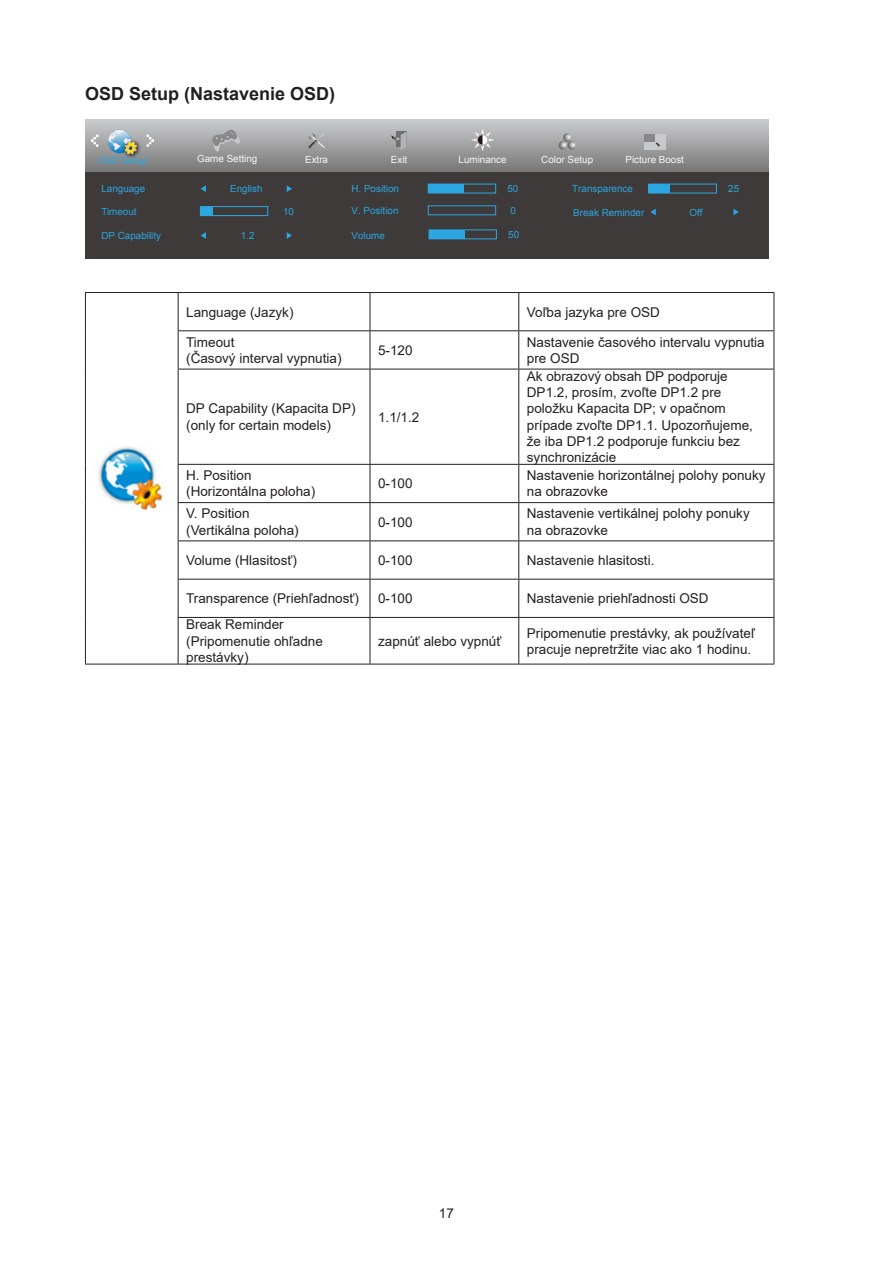
<style>
.page{position:relative;width:893px;height:1263px;background:#fff}
.page>*{position:absolute;margin:0;border:0;box-sizing:border-box;transform-origin:0 0}
.Heading_3{font:700 18px "Arial";color:#231f20}
.无间隔{font:13.5px/16.2px "Arial";color:#231f20}
.t1{font:9.9px "Arial";color:#2ca6e0}
.t2{font:9.9px "Arial";color:#f7f7f7}
</style>
<div class="page">
<svg style="left:85px;top:119px;width:683px;height:53px;background:#a0a0a1"></svg>
<div style="left:85px;top:172px;width:683px;height:87px;background:#3e3a39"></div>
<svg style="left:391px;top:131px;width:16px;height:19px"></svg>
<svg style="left:471px;top:128px;width:23px;height:24px"></svg>
<svg style="left:559px;top:133px;width:17px;height:17px"></svg>
<div style="left:428px;top:205px;width:68px;height:10px;border:1px solid #2ca6e0"></div>
<div style="left:648px;top:184px;width:22px;height:9px;background:#2ca6e0"></div>
<div style="left:649px;top:184px;width:68px;height:9px;border:1px solid #2ca6e0"></div>
<svg style="left:201px;top:185px;width:5px;height:7px"></svg>
<svg style="left:287px;top:185px;width:5px;height:7px"></svg>
<div style="left:200px;top:206px;width:68px;height:10px;border:1px solid #2ca6e0"></div>
<div style="left:200px;top:207px;width:13px;height:9px;background:#2ca6e0"></div>
<div style="left:428px;top:184px;width:36px;height:9px;background:#2ca6e0"></div>
<svg style="left:650px;top:209px;width:6px;height:6px"></svg>
<svg style="left:733px;top:209px;width:6px;height:6px"></svg>
<svg style="left:91px;top:134px;width:8px;height:13px"></svg>
<svg style="left:146px;top:134px;width:8px;height:13px"></svg>
<img style="left:121px;top:138px;width:23px;height:23px">
<svg style="left:108px;top:130px;width:29px;height:24px"></svg>
<div style="left:644px;top:134px;width:21px;height:15px;background:#c8c9ca"></div>
<div style="left:644px;top:134px;width:11px;height:8px;background:#888"></div>
<svg style="left:655px;top:142px;width:5px;height:5px"></svg>
<svg style="left:201px;top:232px;width:5px;height:7px"></svg>
<svg style="left:287px;top:232px;width:5px;height:7px"></svg>
<svg style="left:212px;top:130px;width:28px;height:22px"></svg>
<div style="left:429px;top:230px;width:35px;height:9px;background:#2ca6e0"></div>
<svg style="left:308px;top:133px;width:18px;height:16px"></svg>
<hr style="left:85px;top:292px;width:93px;height:1px;background:#231f20">
<hr style="left:85px;top:293px;width:1px;height:38px;background:#231f20">
<hr style="left:178px;top:292px;width:192px;height:1px;background:#231f20">
<hr style="left:178px;top:293px;width:1px;height:37px;background:#231f20">
<hr style="left:370px;top:292px;width:149px;height:1px;background:#231f20">
<hr style="left:370px;top:293px;width:1px;height:37px;background:#231f20">
<hr style="left:519px;top:292px;width:255px;height:1px;background:#231f20">
<hr style="left:518px;top:293px;width:1px;height:37px;background:#231f20">
<hr style="left:774px;top:293px;width:1px;height:37px;background:#231f20">
<hr style="left:85px;top:331px;width:1px;height:38px;background:#231f20">
<hr style="left:178px;top:330px;width:192px;height:1px;background:#231f20">
<hr style="left:178px;top:331px;width:1px;height:38px;background:#231f20">
<hr style="left:370px;top:330px;width:149px;height:1px;background:#231f20">
<hr style="left:370px;top:331px;width:1px;height:38px;background:#231f20">
<hr style="left:519px;top:330px;width:255px;height:1px;background:#231f20">
<hr style="left:518px;top:331px;width:1px;height:38px;background:#231f20">
<hr style="left:774px;top:331px;width:1px;height:38px;background:#231f20">
<hr style="left:85px;top:369px;width:1px;height:95px;background:#231f20">
<hr style="left:178px;top:369px;width:192px;height:1px;background:#231f20">
<hr style="left:178px;top:369px;width:1px;height:95px;background:#231f20">
<hr style="left:370px;top:369px;width:149px;height:1px;background:#231f20">
<hr style="left:370px;top:369px;width:1px;height:95px;background:#231f20">
<hr style="left:519px;top:369px;width:255px;height:1px;background:#231f20">
<hr style="left:518px;top:369px;width:1px;height:95px;background:#231f20">
<hr style="left:774px;top:369px;width:1px;height:95px;background:#231f20">
<hr style="left:85px;top:464px;width:1px;height:39px;background:#231f20">
<hr style="left:178px;top:464px;width:192px;height:1px;background:#231f20">
<hr style="left:178px;top:465px;width:1px;height:37px;background:#231f20">
<hr style="left:370px;top:464px;width:149px;height:1px;background:#231f20">
<hr style="left:370px;top:465px;width:1px;height:37px;background:#231f20">
<hr style="left:519px;top:464px;width:255px;height:1px;background:#231f20">
<hr style="left:518px;top:465px;width:1px;height:37px;background:#231f20">
<hr style="left:774px;top:465px;width:1px;height:37px;background:#231f20">
<hr style="left:85px;top:503px;width:1px;height:38px;background:#231f20">
<hr style="left:178px;top:502px;width:192px;height:1px;background:#231f20">
<hr style="left:178px;top:503px;width:1px;height:37px;background:#231f20">
<hr style="left:370px;top:502px;width:149px;height:1px;background:#231f20">
<hr style="left:370px;top:503px;width:1px;height:37px;background:#231f20">
<hr style="left:519px;top:502px;width:255px;height:1px;background:#231f20">
<hr style="left:518px;top:503px;width:1px;height:37px;background:#231f20">
<hr style="left:774px;top:503px;width:1px;height:37px;background:#231f20">
<hr style="left:85px;top:541px;width:1px;height:38px;background:#231f20">
<hr style="left:178px;top:540px;width:192px;height:1px;background:#231f20">
<hr style="left:178px;top:541px;width:1px;height:38px;background:#231f20">
<hr style="left:370px;top:540px;width:149px;height:1px;background:#231f20">
<hr style="left:370px;top:541px;width:1px;height:38px;background:#231f20">
<hr style="left:519px;top:540px;width:255px;height:1px;background:#231f20">
<hr style="left:518px;top:541px;width:1px;height:38px;background:#231f20">
<hr style="left:774px;top:541px;width:1px;height:38px;background:#231f20">
<hr style="left:85px;top:579px;width:1px;height:38px;background:#231f20">
<hr style="left:178px;top:579px;width:192px;height:1px;background:#231f20">
<hr style="left:178px;top:579px;width:1px;height:38px;background:#231f20">
<hr style="left:370px;top:579px;width:149px;height:1px;background:#231f20">
<hr style="left:370px;top:579px;width:1px;height:38px;background:#231f20">
<hr style="left:519px;top:579px;width:255px;height:1px;background:#231f20">
<hr style="left:518px;top:579px;width:1px;height:38px;background:#231f20">
<hr style="left:774px;top:579px;width:1px;height:38px;background:#231f20">
<hr style="left:85px;top:617px;width:1px;height:47px;background:#231f20">
<hr style="left:178px;top:617px;width:192px;height:1px;background:#231f20">
<hr style="left:178px;top:618px;width:1px;height:46px;background:#231f20">
<hr style="left:370px;top:617px;width:149px;height:1px;background:#231f20">
<hr style="left:370px;top:618px;width:1px;height:46px;background:#231f20">
<hr style="left:519px;top:617px;width:255px;height:1px;background:#231f20">
<hr style="left:518px;top:618px;width:1px;height:46px;background:#231f20">
<hr style="left:774px;top:618px;width:1px;height:46px;background:#231f20">
<hr style="left:85px;top:664px;width:93px;height:1px;background:#231f20">
<hr style="left:178px;top:664px;width:192px;height:1px;background:#231f20">
<hr style="left:370px;top:664px;width:149px;height:1px;background:#231f20">
<hr style="left:519px;top:664px;width:255px;height:1px;background:#231f20">
<img style="left:98px;top:446px;width:66px;height:66px">
<p class="Heading_3" style="left:85px;top:81px;width:252px">OSD Setup (Nastavenie OSD)</p>
<p class="t2" style="left:197px;top:152px;width:62px">Game Setting</p>
<p class="t2" style="left:305px;top:153px;width:24px">Extra</p>
<p class="t2" style="left:391px;top:153px;width:18px">Exit</p>
<p class="t2" style="left:459px;top:153px;width:50px">Luminance</p>
<p class="t2" style="left:541px;top:153px;width:53px">Color Setup</p>
<p class="t1" style="left:351px;top:182px;width:49px">H. Position</p>
<p class="t1" style="left:507px;top:182px;width:12px">50</p>
<p class="t1" style="left:351px;top:204px;width:48px">V. Position</p>
<p class="t1" style="left:510px;top:204px;width:7px">0</p>
<p class="t1" style="left:98px;top:154px;width:51px">OSD Setup</p>
<p class="t2" style="left:625px;top:153px;width:60px">Picture Boost</p>
<p class="t1" style="left:101px;top:182px;width:45px">Language</p>
<p class="t1" style="left:230px;top:182px;width:34px">English</p>
<p class="t1" style="left:572px;top:182px;width:62px">Transparence</p>
<p class="t1" style="left:728px;top:182px;width:12px">25</p>
<p class="t1" style="left:101px;top:205px;width:37px">Timeout</p>
<p class="t1" style="left:283px;top:205px;width:12px">10</p>
<p class="t1" style="left:573px;top:206px;width:73px">Break Reminder</p>
<p class="t1" style="left:690px;top:206px;width:14px">Off</p>
<p class="t1" style="left:101px;top:229px;width:61px">DP Capability</p>
<p class="t1" style="left:241px;top:229px;width:15px">1.2</p>
<p class="t1" style="left:351px;top:229px;width:35px">Volume</p>
<p class="t1" style="left:508px;top:228px;width:12px">50</p>
<p class="无间隔" style="left:186px;top:304px;width:109px">Language (Jazyk)</p>
<p class="无间隔" style="left:527px;top:304px;width:134px">Voľba jazyka pre OSD</p>
<p class="无间隔" style="left:186px;top:334px;width:157px">Timeout<br>(Časový interval vypnutia)</p>
<p class="无间隔" style="left:378px;top:342px;width:36px">5-120</p>
<p class="无间隔" style="left:527px;top:334px;width:239px">Nastavenie časového intervalu vypnutia pre OSD</p>
<p class="无间隔" style="left:186px;top:400px;width:171px">DP Capability (Kapacita DP)</p>
<p class="无间隔" style="left:186px;top:417px;width:146px">(only for certain models)</p>
<p class="无间隔" style="left:527px;top:368px;width:202px">Ak obrazový obsah DP podporuje</p>
<p class="无间隔" style="left:527px;top:384px;width:196px">DP1.2, prosím, zvoľte DP1.2 pre</p>
<p class="无间隔" style="left:527px;top:400px;width:200px">položku Kapacita DP; v opačnom</p>
<p class="无间隔" style="left:527px;top:417px;width:228px">prípade zvoľte DP1.1. Upozorňujeme,</p>
<p class="无间隔" style="left:527px;top:433px;width:215px">že iba DP1.2 podporuje funkciu bez</p>
<p class="无间隔" style="left:527px;top:449px;width:91px">synchronizácie</p>
<p class="无间隔" style="left:378px;top:409px;width:43px">1.1/1.2</p>
<p class="无间隔" style="left:186px;top:467px;width:131px">H. Position (Horizontálna poloha)</p>
<p class="无间隔" style="left:378px;top:475px;width:36px">0-100</p>
<p class="无间隔" style="left:527px;top:467px;width:240px">Nastavenie horizontálnej polohy ponuky na obrazovke</p>
<p class="无间隔" style="left:186px;top:505px;width:114px">V. Position (Vertikálna poloha)</p>
<p class="无间隔" style="left:378px;top:514px;width:36px">0-100</p>
<p class="无间隔" style="left:527px;top:505px;width:224px">Nastavenie vertikálnej polohy ponuky na obrazovke</p>
<p class="无间隔" style="left:186px;top:552px;width:112px">Volume (Hlasitosť)</p>
<p class="无间隔" style="left:378px;top:552px;width:36px">0-100</p>
<p class="无间隔" style="left:527px;top:552px;width:129px">Nastavenie hlasitosti.</p>
<p class="无间隔" style="left:186px;top:590px;width:174px">Transparence (Priehľadnosť)</p>
<p class="无间隔" style="left:378px;top:590px;width:36px">0-100</p>
<p class="无间隔" style="left:527px;top:590px;width:183px">Nastavenie priehľadnosti OSD</p>
<p class="无间隔" style="left:186px;top:616px;width:138px">Break Reminder (Pripomenutie ohľadne prestávky)</p>
<p class="无间隔" style="left:378px;top:633px;width:125px">zapnúť alebo vypnúť</p>
<p class="无间隔" style="left:527px;top:624px;width:230px">Pripomenutie prestávky, ak používateľ pracuje nepretržite viac ako 1 hodinu.</p>
<p class="无间隔" style="left:439px;top:1205px;width:17px">17</p>
</div>
